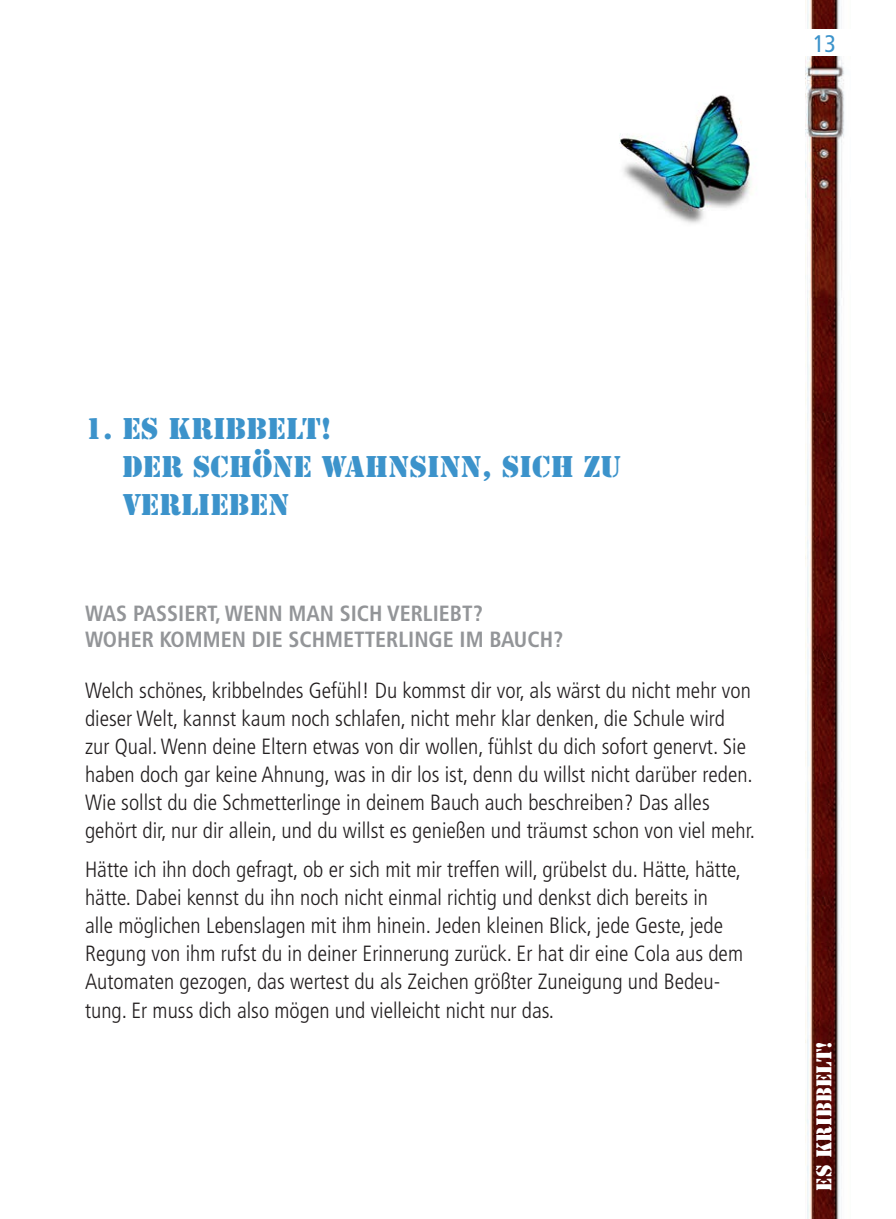
<style>
.page{position:relative;width:896px;height:1219px;background:#fff}
.page>*{position:absolute;margin:0;border:0;box-sizing:border-box;transform-origin:0 0}
._01_UEB1{font:28px/38px "Stencil Std";color:#3c93cb}
.t1{font:condensed 24px "Frutiger LT Std";color:#3c93cb}
._02_Body_1{font:300 condensed 22px/28px "Frutiger LT Std";color:#231f20}
._01_UEB2{font:700 condensed 22px/26.6px "Frutiger LT Std";color:#939598}
.t2{font:20px "Stencil Std";color:#fff}
</style>
<div class="page">
<img style="left:805px;top:0;width:40px;height:1219px">
<div style="left:798px;top:29px;width:52px;height:27px;background:#fff"></div>
<img style="left:619px;top:95px;width:132px;height:129px">
<p class="t1" style="left:813px;top:30px;width:25px">13</p>
<p class="_01_UEB1" style="left:122px;top:410px;width:500px;text-indent:-37px">1. ES KRIBBELT!<br>DER SCHÖNE WAHNSINN, SICH ZU<br>VERLIEBEN</p>
<p class="_01_UEB2" style="left:85px;top:600px;width:480px">WAS PASSIERT, WENN MAN SICH VERLIEBT?<br>WOHER KOMMEN DIE SCHMETTERLINGE IM BAUCH?</p>
<p class="_02_Body_1" style="left:85px;top:677px;width:671px">Welch schönes, kribbelndes Gefühl! Du kommst dir vor, als wärst du nicht mehr von dieser Welt, kannst kaum noch schlafen, nicht mehr klar denken, die Schule wird zur Qual. Wenn deine Eltern etwas von dir wollen, fühlst du dich sofort genervt. Sie haben doch gar keine Ahnung, was in dir los ist, denn du willst nicht darüber reden.<br>Wie sollst du die Schmetterlinge in deinem Bauch auch beschreiben? Das alles gehört dir, nur dir allein, und du willst es genießen und träumst schon von viel mehr.</p>
<p class="_02_Body_1" style="left:85px;top:856px;width:659px">Hätte ich ihn doch gefragt, ob er sich mit mir treffen will, grübelst du. Hätte, hätte, hätte. Dabei kennst du ihn noch nicht einmal richtig und denkst dich bereits in<br>alle möglichen Lebenslagen mit ihm hinein. Jeden kleinen Blick, jede Geste, jede Regung von ihm rufst du in deiner Erinnerung zurück. Er hat dir eine Cola aus dem Automaten gezogen, das wertest du als Zeichen größter Zuneigung und Bedeu&shy;tung. Er muss dich also mögen und vielleicht nicht nur das.</p>
<p class="t2" style="left:811px;top:1191px;width:151px;rotate:-90deg">ES KRIBBELT!</p>
</div>
